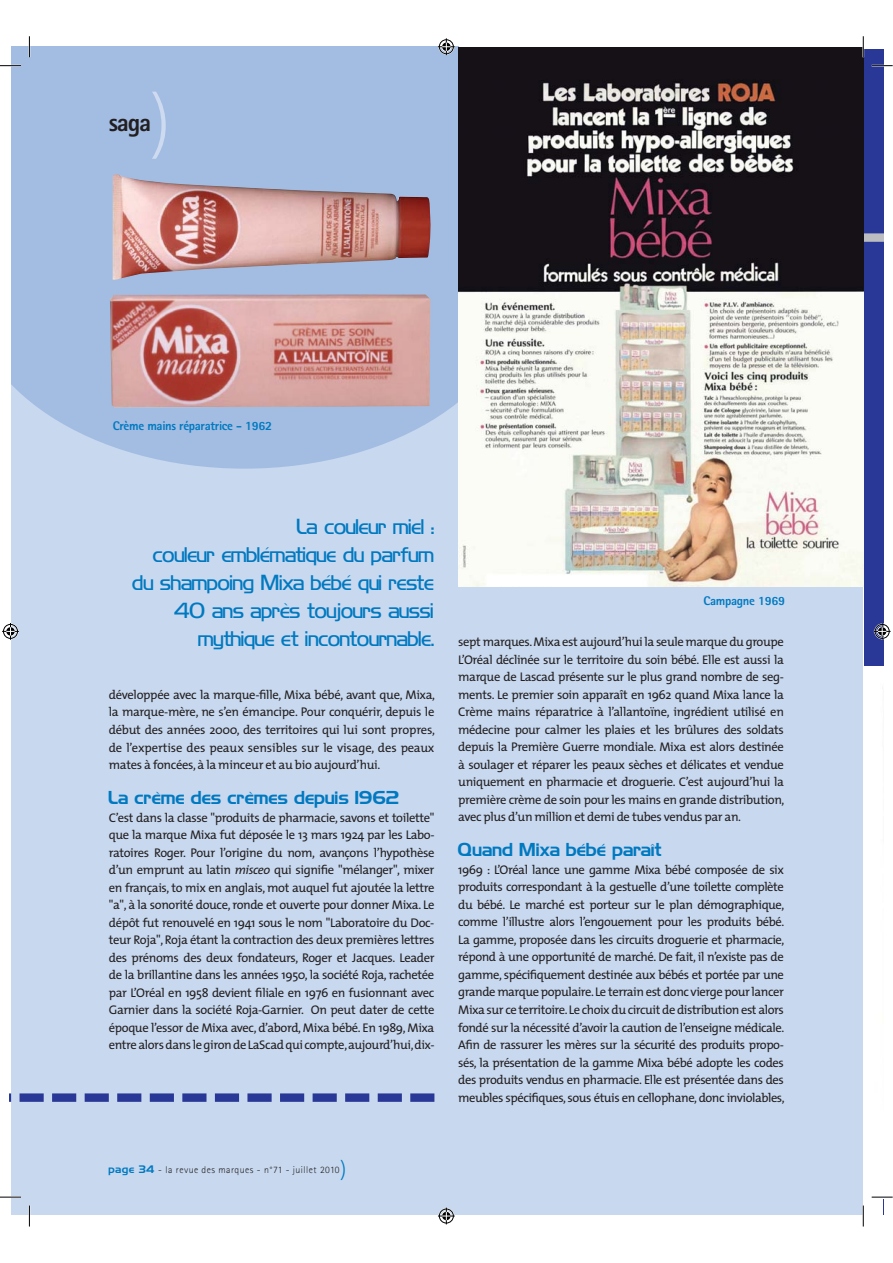
<style>
.page{position:relative;width:893px;height:1263px;background:#fff}
.page>*{position:absolute;margin:0;border:0;box-sizing:border-box;transform-origin:0 0}
.t1{font:300 70.05px "The Mix";color:#cddaf0}
.t2{font:800 25.2px "Rotis Sans Serif";color:#231f20}
.t3{font:19.65px/28px "Hancock Park Light Laser";letter-spacing:-.025em;color:#0079c0;text-align:right}
.t4{font:16.8px "Hancock Park Laser";color:#0079c0}
.t5{font:12.6px/17.5px "The Mix";letter-spacing:-.03em;color:#231f20;text-align:justify}
.t6{font:800 12.6px "Rotis Sans Serif";letter-spacing:-.025em;color:#0079c0}
.t7{font:300 9.75px "Rotis Sans Serif";letter-spacing:.05em;color:#231f20}
.s1{font-style:italic}
.s2{font-family:"Hancock Park Laser";font-weight:400;color:#0079c0}
.s3{font-family:"The Mix";font-size:21px;color:#0079c0}
</style>
<div class="page">
<div style="left:12px;top:66px;width:851px;height:1149px;background:#c7d8ef"></div>
<div style="left:11px;top:46px;width:447px;height:271px;background:#a2bce2"></div>
<div style="left:864px;top:50px;width:19px;height:1165px;background:#293896"></div>
<svg style="left:10px;top:1093px;width:424px;height:9px"></svg>
<svg style="left:864px;top:233px;width:19px;height:9px"></svg>
<svg style="left:11px;top:176px;width:447px;height:293px;fill:#a2bce2"></svg>
<img style="left:110px;top:294px;width:320px;height:114px">
<img style="left:113px;top:174px;width:319px;height:106px">
<img style="left:458px;top:47px;width:405px;height:539px">
<div style="left:863px;top:667px;width:20px;height:550px;background:#fff"></div>
<hr style="left:0;top:65px;width:21px;height:2px;background:#fff">
<hr style="left:872px;top:65px;width:21px;height:2px;background:#fff">
<hr style="left:0;top:1196px;width:21px;height:2px;background:#fff">
<hr style="left:862px;top:36px;width:2px;height:21px;background:#fff">
<hr style="left:862px;top:1206px;width:2px;height:21px;background:#fff">
<svg style="left:0;top:65px;width:21px;height:1px"></svg>
<svg style="left:872px;top:65px;width:21px;height:1px"></svg>
<svg style="left:0;top:1197px;width:21px;height:1px"></svg>
<svg style="left:872px;top:1197px;width:21px;height:1px"></svg>
<svg style="left:29px;top:36px;width:1px;height:21px"></svg>
<svg style="left:29px;top:1206px;width:1px;height:21px"></svg>
<svg style="left:863px;top:36px;width:1px;height:21px"></svg>
<svg style="left:863px;top:1206px;width:1px;height:21px"></svg>
<svg style="left:438px;top:38px;width:17px;height:17px"></svg>
<svg style="left:438px;top:1208px;width:17px;height:16px"></svg>
<svg style="left:2px;top:623px;width:17px;height:17px"></svg>
<svg style="left:874px;top:623px;width:16px;height:17px"></svg>
<h1 class="t1" style="left:150px;top:80px;width:23px">)</h1>
<h2 class="t2" style="left:109px;top:114px;width:44px">saga</h2>
<p class="t6" style="left:113px;top:421px;width:161px">Crème mains réparatrice - 1962</p>
<h3 class="t3" style="left:133px;top:514px;width:303px">La couleur miel :<br>couleur emblématique du parfum du shampoing Mixa bébé qui reste<br>40 ans après toujours aussi mythique et incontournable.</h3>
<p class="t5" style="left:109px;top:687px;width:328px">développée avec la marque-fille, Mixa bébé, avant que, Mixa, la marque-mère, ne s’en émancipe. Pour conquérir, depuis le début des années 2000, des territoires qui lui sont propres, de l’expertise des peaux sensibles sur le visage, des peaux mates à foncées, à la minceur et au bio aujourd’hui.</p>
<h3 class="t4" style="left:109px;top:791px;width:293px">La crème des crèmes depuis 1962</h3>
<p class="t5" style="left:109px;top:810px;width:327px">C’est dans la classe "produits de pharmacie, savons et toilette" que la marque Mixa fut déposée le 13 mars 1924 par les Labo&shy;ratoires Roger. Pour l’origine du nom, avançons l’hypothèse d’un emprunt au latin <span class="s1">misceo</span> qui signifie "mélanger", mixer en français, to mix en anglais, mot auquel fut ajoutée la lettre "a", à la sonorité douce, ronde et ouverte pour donner Mixa. Le dépôt fut renouvelé en 1941 sous le nom "Laboratoire du Doc&shy;teur Roja", Roja étant la contraction des deux premières lettres des prénoms des deux fondateurs, Roger et Jacques. Leader de la brillantine dans les années 1950, la société Roja, rachetée par L’Oréal en 1958 devient filiale en 1976 en fusionnant avec Garnier dans la société Roja-Garnier. On peut dater de cette époque l’essor de Mixa avec, d’abord, Mixa bébé. En 1989, Mixa entre alors dans le giron de LaScad qui compte, aujourd’hui, dix-</p>
<p class="t7" style="left:109px;top:1166px;width:239px"><span class="s2">page 34</span> - la revue des marques - n°71 - juillet 2010<span class="s3">)</span></p>
<p class="t6" style="left:703px;top:596px;width:83px">Campagne 1969</p>
<p class="t5" style="left:458px;top:635px;width:328px">sept marques. Mixa est aujourd’hui la seule marque du groupe L’Oréal déclinée sur le territoire du soin bébé. Elle est aussi la marque de Lascad présente sur le plus grand nombre de seg&shy;ments. Le premier soin apparaît en 1962 quand Mixa lance la Crème mains réparatrice à l’allantoïne, ingrédient utilisé en médecine pour calmer les plaies et les brûlures des soldats depuis la Première Guerre mondiale. Mixa est alors destinée à soulager et réparer les peaux sèches et délicates et vendue uniquement en pharmacie et droguerie. C’est aujourd’hui la première crème de soin pour les mains en grande distribution, avec plus d’un million et demi de tubes vendus par an.</p>
<h3 class="t4" style="left:458px;top:844px;width:205px">Quand Mixa bébé paraît</h3>
<p class="t5" style="left:458px;top:862px;width:328px">1969 : L’Oréal lance une gamme Mixa bébé composée de six produits correspondant à la gestuelle d’une toilette complète du bébé. Le marché est porteur sur le plan démographique, comme l’illustre alors l’engouement pour les produits bébé.<br>La gamme, proposée dans les circuits droguerie et pharmacie, répond à une opportunité de marché. De fait, il n’existe pas de gamme, spécifiquement destinée aux bébés et portée par une grande marque populaire. Le terrain est donc vierge pour lancer Mixa sur ce territoire. Le choix du circuit de distribution est alors fondé sur la nécessité d’avoir la caution de l’enseigne médicale.<br>Afin de rassurer les mères sur la sécurité des produits propo&shy;sés, la présentation de la gamme Mixa bébé adopte les codes des produits vendus en pharmacie. Elle est présentée dans des meubles spécifiques, sous étuis en cellophane, donc inviolables,</p>
</div>
